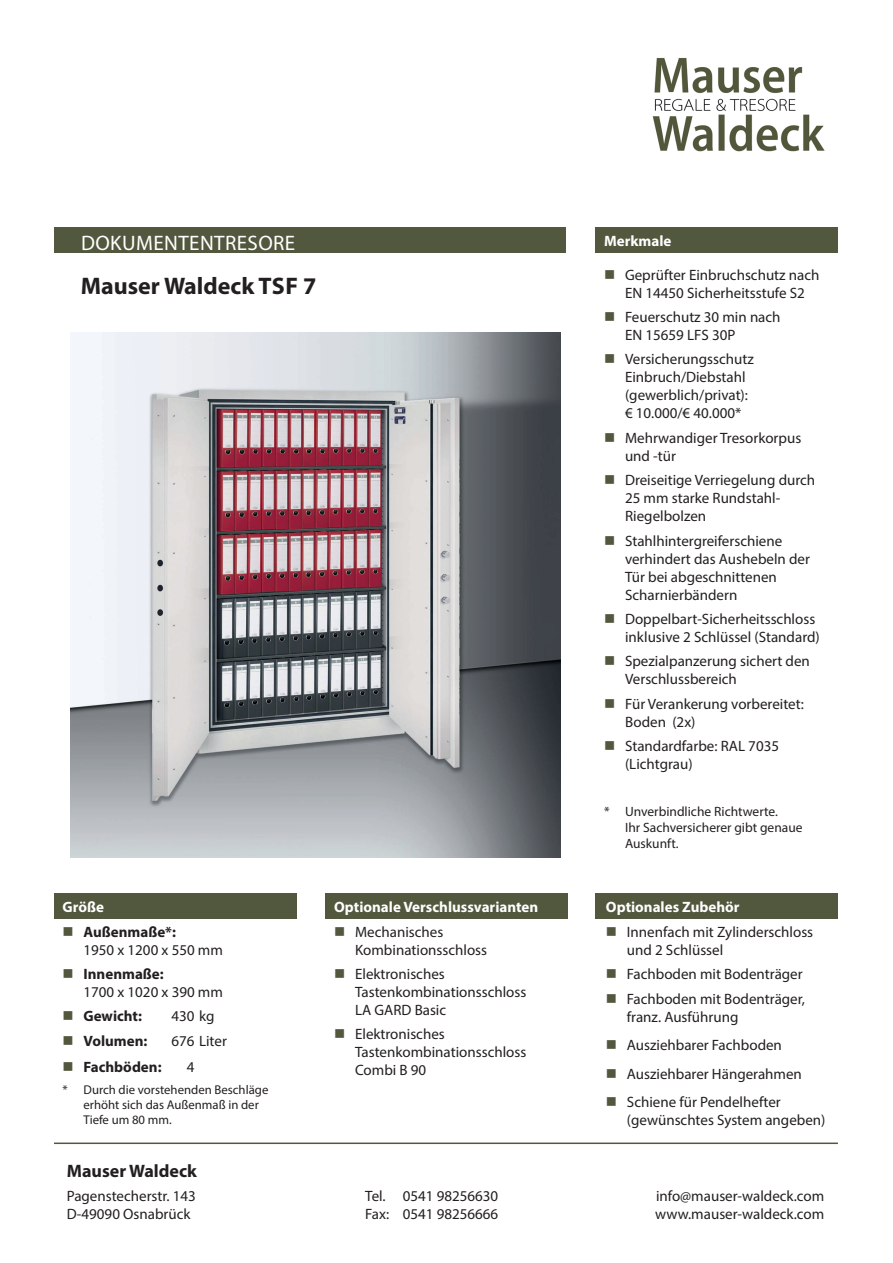
<style>
.page{position:relative;width:893px;height:1263px;background:#fff}
.page>*{position:absolute;margin:0;border:0;box-sizing:border-box;transform-origin:0 0}
.t1{font:700 24px "Myriad Pro";color:#231f20}
.t2{font:21px "Myriad Pro";letter-spacing:.02em;color:#fff}
.t3{font:700 18px "Myriad Pro";color:#231f20}
.t4{font:15px/18px "Myriad Pro";color:#231f20}
.t5{font:700 15px "Myriad Pro";color:#fff}
.t6{font:700 15px "Myriad Pro";color:#231f20}
.t7{font:13.5px/16.2px "Myriad Pro";color:#231f20}
.t8{font:12.75px/15.3px "Myriad Pro";color:#231f20}
.s1{color:#51583d}
.s2{font-weight:700}
</style>
<div class="page">
<div style="left:54px;top:893px;width:242px;height:25px;background:#51583d"></div>
<div style="left:326px;top:893px;width:242px;height:26px;background:#51583d"></div>
<img style="left:70px;top:333px;width:490px;height:525px">
<div style="left:595px;top:227px;width:243px;height:26px;background:#51583d"></div>
<div style="left:595px;top:893px;width:243px;height:25px;background:#51583d"></div>
<div style="left:54px;top:227px;width:512px;height:26px;background:#51583d"></div>
<hr style="left:54px;top:1142px;width:784px;height:2px;background:#51583d">
<img style="left:652px;top:58px;width:173px;height:94px">
<h2 class="t2" style="left:81px;top:230px;width:216px">DOKUMENTENTRESORE</h2>
<h1 class="t1" style="left:81px;top:271px;width:237px">Mauser Waldeck TSF 7</h1>
<p class="t5" style="left:63px;top:897px;width:43px">Größe</p>
<p class="t4" style="left:84px;top:922px;width:141px;text-indent:-21px"><span class="s1">■</span> <span class="s2">Außenmaße*:<br></span>1950 x 1200 x 550 mm</p>
<p class="t4" style="left:84px;top:965px;width:141px;text-indent:-21px"><span class="s1">■</span> <span class="s2">Innenmaße:<br></span>1700 x 1020 x 390 mm</p>
<p class="t6" style="left:63px;top:1006px;width:81px"><span class="s1">■</span> Gewicht:</p>
<p class="t4" style="left:171px;top:1007px;width:45px">430 kg</p>
<p class="t6" style="left:63px;top:1031px;width:86px"><span class="s1">■</span> Volumen:</p>
<p class="t4" style="left:171px;top:1031px;width:57px">676 Liter</p>
<p class="t6" style="left:63px;top:1057px;width:101px"><span class="s1">■</span> Fachböden:</p>
<p class="t4" style="left:187px;top:1058px;width:9px">4</p>
<p class="t8" style="left:84px;top:1081px;width:186px;text-indent:-21px">* Durch die vorstehenden Beschläge erhöht sich das Außenmaß in der<br>Tiefe um 80 mm.</p>
<p class="t5" style="left:334px;top:897px;width:206px">Optionale Verschlussvarianten</p>
<p class="t4" style="left:355px;top:922px;width:134px;text-indent:-21px"><span class="s1">■</span> Mechanisches<br>Kombinationsschloss</p>
<p class="t4" style="left:355px;top:965px;width:173px;text-indent:-21px"><span class="s1">■</span> Elektronisches<br>Tastenkombinationsschloss<br>LA GARD Basic</p>
<p class="t4" style="left:355px;top:1025px;width:173px;text-indent:-21px"><span class="s1">■</span> Elektronisches<br>Tastenkombinationsschloss<br>Combi B 90</p>
<p class="t5" style="left:604px;top:231px;width:69px">Merkmale</p>
<p class="t4" style="left:604px;top:265px;width:217px;text-align:center"><span class="s1">■</span> Geprüfter Einbruchschutz nach<br>EN 14450 Sicherheitsstufe S2</p>
<p class="t4" style="left:625px;top:308px;width:157px;text-indent:-21px"><span class="s1">■</span> Feuerschutz 30 min nach<br>EN 15659 LFS 30P</p>
<p class="t4" style="left:625px;top:350px;width:130px;text-indent:-21px"><span class="s1">■</span> Versicherungsschutz<br>Einbruch/Diebstahl (gewerblich/privat): € 10.000/€ 40.000*</p>
<p class="t4" style="left:625px;top:428px;width:178px;text-indent:-21px"><span class="s1">■</span> Mehrwandiger Tresorkorpus und -tür</p>
<p class="t4" style="left:625px;top:471px;width:192px;text-indent:-21px"><span class="s1">■</span> Dreiseitige Verriegelung durch<br>25 mm starke Rundstahl-<br>Riegelbolzen</p>
<p class="t4" style="left:625px;top:531px;width:186px;text-indent:-21px"><span class="s1">■</span> Stahlhintergreiferschiene verhindert das Aushebeln der<br>Tür bei abgeschnittenen<br>Scharnierbändern</p>
<p class="t4" style="left:604px;top:610px;width:217px;text-align:right"><span class="s1">■</span> Doppelbart-Sicherheitsschloss inklusive 2 Schlüssel (Standard)</p>
<p class="t4" style="left:625px;top:652px;width:186px;text-indent:-21px"><span class="s1">■</span> Spezialpanzerung sichert den<br>Verschlussbereich</p>
<p class="t4" style="left:625px;top:694px;width:180px;text-indent:-21px"><span class="s1">■</span> Für Verankerung vorbereitet:<br>Boden (2x)</p>
<p class="t4" style="left:625px;top:737px;width:156px;text-indent:-21px"><span class="s1">■</span> Standardfarbe: RAL 7035 (Lichtgrau)</p>
<p class="t7" style="left:625px;top:803px;width:179px;text-indent:-21px">* Unverbindliche Richtwerte.<br>Ihr Sachversicherer gibt genaue<br>Auskunft.</p>
<p class="t5" style="left:606px;top:897px;width:135px">Optionales Zubehör</p>
<p class="t4" style="left:627px;top:922px;width:188px;text-indent:-21px"><span class="s1">■</span> Innenfach mit Zylinderschloss und 2 Schlüssel</p>
<p class="t4" style="left:606px;top:965px;width:198px"><span class="s1">■</span> Fachboden mit Bodenträger</p>
<p class="t4" style="left:627px;top:989px;width:180px;text-indent:-21px"><span class="s1">■</span> Fachboden mit Bodenträger, franz. Ausführung</p>
<p class="t4" style="left:606px;top:1036px;width:178px"><span class="s1">■</span> Ausziehbarer Fachboden</p>
<p class="t4" style="left:606px;top:1064px;width:198px"><span class="s1">■</span> Ausziehbarer Hängerahmen</p>
<p class="t4" style="left:627px;top:1093px;width:200px;text-indent:-21px"><span class="s1">■</span> Schiene für Pendelhefter (gewünschtes System angeben)</p>
<p class="t3" style="left:67px;top:1159px;width:132px">Mauser Waldeck</p>
<p class="t4" style="left:67px;top:1187px;width:131px">Pagenstecherstr. 143</p>
<p class="t4" style="left:365px;top:1187px;width:135px">Tel. 0541 98256630</p>
<p class="t4" style="left:656px;top:1187px;width:170px">info@mauser-waldeck.com</p>
<p class="t4" style="left:67px;top:1205px;width:125px">D-49090 Osnabrück</p>
<p class="t4" style="left:365px;top:1205px;width:135px">Fax: 0541 98256666</p>
<p class="t4" style="left:655px;top:1205px;width:170px">www.mauser-waldeck.com</p>
</div>
